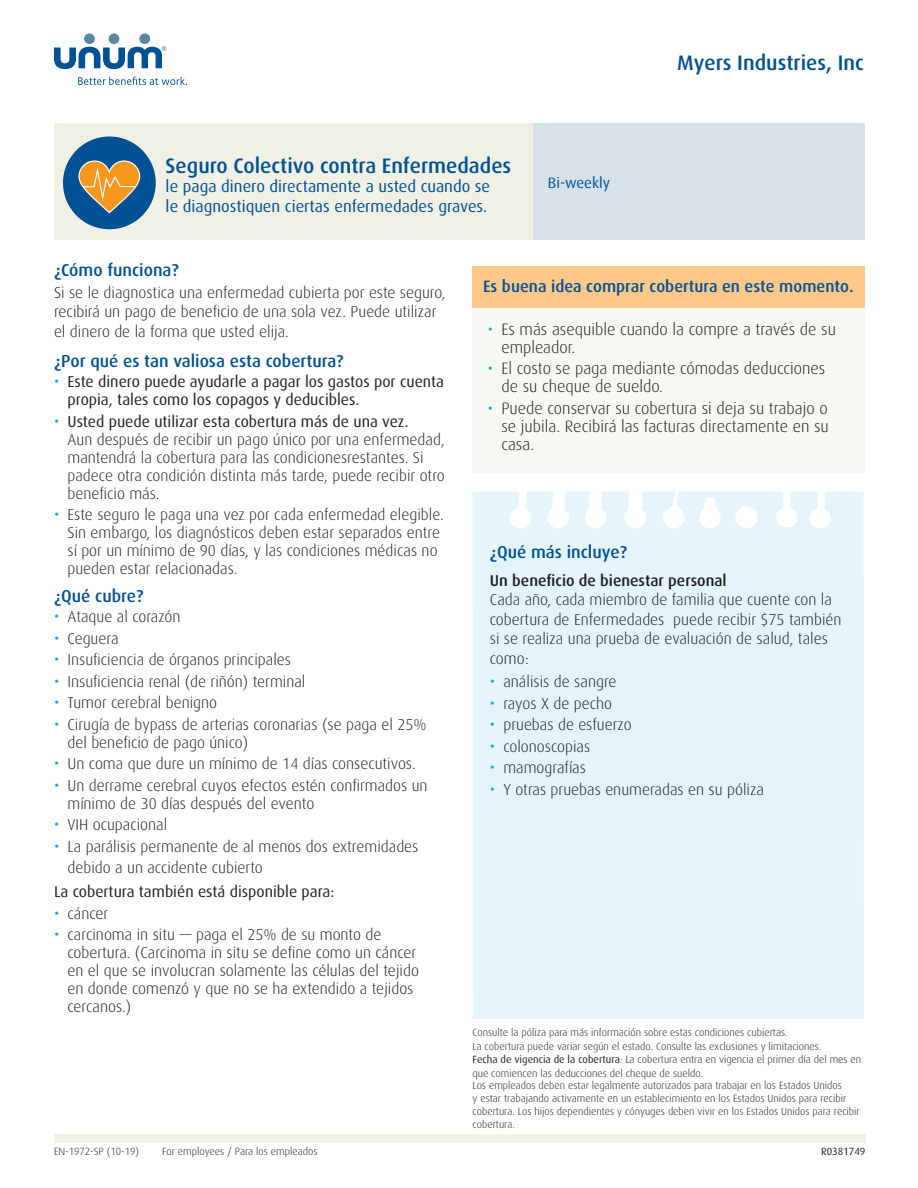
<style>
.page{position:relative;width:918px;height:1188px;background:#fff}
.page>*{position:absolute;margin:0;border:0;box-sizing:border-box;transform-origin:0 0}
.t1{font:500 24px "Dax Pro";color:#005294}
.t2{font:500 21px "Dax Pro";color:#005294}
.t3{font:18px/24px "Dax Pro";color:#005294}
.t4{font:500 17.25px "Dax Pro";color:#005294}
.t5{font:300 16.5px/18px "Dax Pro";color:#231f20}
.t6{font:16.5px/19.5px "Dax Pro";color:#005294}
.t7{font:500 16.5px "Dax Pro";color:#005294}
.t8{font:300 15.75px/18px "Dax Pro";color:#231f20}
.t9{font:15.75px/18px "Dax Pro";color:#231f20}
.t10{font:500 15.75px "Dax Pro";color:#231f20}
.t11{font:15px "Dax Pro";color:#005294}
.t12{font:300 10.5px/13px "Dax Pro";color:#231f20}
.t13{font:10.5px "Dax Pro";color:#231f20}
.s1{font-size:16.5px;color:#00aedc}
.s2{font-weight:400;font-size:16.5px;color:#00aedc}
.s3{font-weight:400}
.s4{font-weight:400;color:#00aedc}
</style>
<div class="page">
<div style="left:84px;top:33px;width:11px;height:11px;background:#5c87a1;border-radius:50%"></div>
<div style="left:109px;top:33px;width:10px;height:11px;background:#5c87a1;border-radius:50%"></div>
<div style="left:139px;top:33px;width:11px;height:11px;background:#5c87a1;border-radius:50%"></div>
<svg style="left:54px;top:46px;width:112px;height:23px"></svg>
<svg style="left:78px;top:77px;width:109px;height:8px"></svg>
<div style="left:54px;top:1135px;width:812px;height:8px;background:#f1f0e4"></div>
<div style="left:472px;top:267px;width:393px;height:206px;background:#f7f8f1"></div>
<div style="left:472px;top:267px;width:393px;height:41px;background:#fdc889"></div>
<div style="left:54px;top:123px;width:492px;height:117px;background:#f1f0e4"></div>
<div style="left:533px;top:123px;width:332px;height:117px;background:#d6e1ea"></div>
<div style="left:63px;top:136px;width:93px;height:93px;background:#005294;border-radius:50%"></div>
<svg style="left:78px;top:159px;width:76px;height:57px"></svg>
<div style="left:472px;top:492px;width:392px;height:527px;background:#e4f4fa"></div>
<h2 class="t2" style="left:677px;top:49px;width:188px">Myers Industries, Inc</h2>
<h1 class="t1" style="left:190px;top:145px;width:397px">Seguro Colectivo contra Enfermedades</h1>
<p class="t3" style="left:190px;top:174px;width:486px">le paga dinero directamente a usted cuando se le diagnostiquen ciertas enfermedades graves.</p>
<h2 class="t2" style="left:166px;top:152px;width:347px">Seguro Colectivo contra Enfermedades</h2>
<p class="t6" style="left:166px;top:176px;width:326px">le paga dinero directamente a usted cuando se le diagnostiquen ciertas enfermedades graves.</p>
<p class="t11" style="left:548px;top:173px;width:64px">Bi-weekly</p>
<p class="t4" style="left:54px;top:259px;width:126px">¿Cómo funciona?</p>
<p class="t8" style="left:54px;top:282px;width:393px;line-height:19.5px">Si se le diagnostica una enfermedad cubierta por este seguro, recibirá un pago de beneficio de una sola vez. Puede utilizar el dinero de la forma que usted elija.</p>
<p class="t4" style="left:54px;top:350px;width:291px">¿Por qué es tan valiosa esta cobertura?</p>
<p class="t9" style="left:68px;top:372px;width:378px;text-indent:-14px"><span class="s1">•</span> Este dinero puede ayudarle a pagar los gastos por cuenta propia, tales como los copagos y deducibles.</p>
<p class="t8" style="left:68px;top:412px;width:379px;text-indent:-14px"><span class="s2">•</span> <span class="s3">Usted puede utilizar esta cobertura más de una vez.<br></span>Aun después de recibir un pago único por una enfermedad, mantendrá la cobertura para las condicionesrestantes. Si padece otra condición distinta más tarde, puede recibir otro beneficio más.</p>
<p class="t8" style="left:68px;top:505px;width:378px;text-indent:-14px"><span class="s2">•</span> Este seguro le paga una vez por cada enfermedad elegible.<br>Sin embargo, los diagnósticos deben estar separados entre sí por un mínimo de 90 días, y las condiciones médicas no pueden estar relacionadas.</p>
<p class="t4" style="left:54px;top:585px;width:91px">¿Qué cubre?</p>
<p class="t8" style="left:54px;top:608px;width:128px"><span class="s2">•</span> Ataque al corazón</p>
<p class="t8" style="left:54px;top:629px;width:66px"><span class="s2">•</span> Ceguera</p>
<p class="t8" style="left:54px;top:651px;width:238px"><span class="s2">•</span> Insuficiencia de órganos principales</p>
<p class="t8" style="left:54px;top:672px;width:253px"><span class="s2">•</span> Insuficiencia renal (de riñón) terminal</p>
<p class="t8" style="left:54px;top:694px;width:165px"><span class="s2">•</span> Tumor cerebral benigno</p>
<p class="t8" style="left:68px;top:715px;width:361px;text-indent:-14px"><span class="s2">•</span> Cirugía de bypass de arterias coronarias (se paga el 25% del beneficio de pago único)</p>
<p class="t8" style="left:54px;top:755px;width:363px"><span class="s2">•</span> Un coma que dure un mínimo de 14 días consecutivos.</p>
<p class="t8" style="left:68px;top:776px;width:362px;text-indent:-14px"><span class="s2">•</span> Un derrame cerebral cuyos efectos estén confirmados un mínimo de 30 días después del evento</p>
<p class="t8" style="left:54px;top:816px;width:115px"><span class="s2">•</span> VIH ocupacional</p>
<p class="t8" style="left:68px;top:836px;width:352px;line-height:21px;text-indent:-14px"><span class="s2">•</span> La parálisis permanente de al menos dos extremidades debido a un accidente cubierto</p>
<p class="t9" style="left:54px;top:883px;width:282px">La cobertura también está disponible para:</p>
<p class="t8" style="left:54px;top:904px;width:56px"><span class="s2">•</span> cáncer</p>
<p class="t8" style="left:68px;top:926px;width:353px;text-indent:-14px"><span class="s2">•</span> carcinoma in situ — paga el 25% de su monto de cobertura. (Carcinoma in situ se define como un cáncer en el que se involucran solamente las células del tejido en donde comenzó y que no se ha extendido a tejidos cercanos.)</p>
<p class="t7" style="left:483px;top:275px;width:372px">Es buena idea comprar cobertura en este momento.</p>
<p class="t5" style="left:501px;top:319px;width:336px;text-indent:-13px"><span class="s4">•</span> Es más asequible cuando la compre a través de su empleador.</p>
<p class="t5" style="left:501px;top:359px;width:326px;text-indent:-13px"><span class="s4">•</span> El costo se paga mediante cómodas deducciones de su cheque de sueldo.</p>
<p class="t5" style="left:501px;top:398px;width:329px;text-align:justify;text-indent:-13px"><span class="s4">•</span> Puede conservar su cobertura si deja su trabajo o se jubila. Recibirá las facturas directamente en su casa.</p>
<p class="t4" style="left:490px;top:541px;width:139px">¿Qué más incluye?</p>
<p class="t10" style="left:490px;top:570px;width:238px">Un beneficio de bienestar personal</p>
<p class="t8" style="left:490px;top:590px;width:353px;line-height:19.5px">Cada año, cada miembro de familia que cuente con la cobertura de Enfermedades puede recibir $75 también si se realiza una prueba de evaluación de salud, tales como:</p>
<p class="t8" style="left:490px;top:672px;width:128px"><span class="s2">•</span> análisis de sangre</p>
<p class="t8" style="left:490px;top:694px;width:124px"><span class="s2">•</span> rayos X de pecho</p>
<p class="t8" style="left:490px;top:715px;width:143px"><span class="s2">•</span> pruebas de esfuerzo</p>
<p class="t8" style="left:490px;top:737px;width:102px"><span class="s2">•</span> colonoscopias</p>
<p class="t8" style="left:490px;top:758px;width:98px"><span class="s2">•</span> mamografías</p>
<p class="t8" style="left:490px;top:780px;width:276px"><span class="s2">•</span> Y otras pruebas enumeradas en su póliza</p>
<p class="t12" style="left:472px;top:1026px;width:390px">Consulte la póliza para más información sobre estas condiciones cubiertas.<br>La cobertura puede variar según el estado. Consulte las exclusiones y limitaciones.<br><span class="s3">Fecha de vigencia de la cobertura</span>: La cobertura entra en vigencia el primer día del mes en que comiencen las deducciones del cheque de sueldo.<br>Los empleados deben estar legalmente autorizados para trabajar en los Estados Unidos<br>y estar trabajando activamente en un establecimiento en los Estados Unidos para recibir cobertura. Los hijos dependientes y cónyuges deben vivir en los Estados Unidos para recibir cobertura.</p>
<p class="t12" style="left:54px;top:1144px;width:87px">EN-1972-SP (10-19)</p>
<p class="t12" style="left:162px;top:1144px;width:157px">For employees / Para los empleados</p>
<p class="t13" style="left:821px;top:1145px;width:46px">R0381749</p>
</div>
